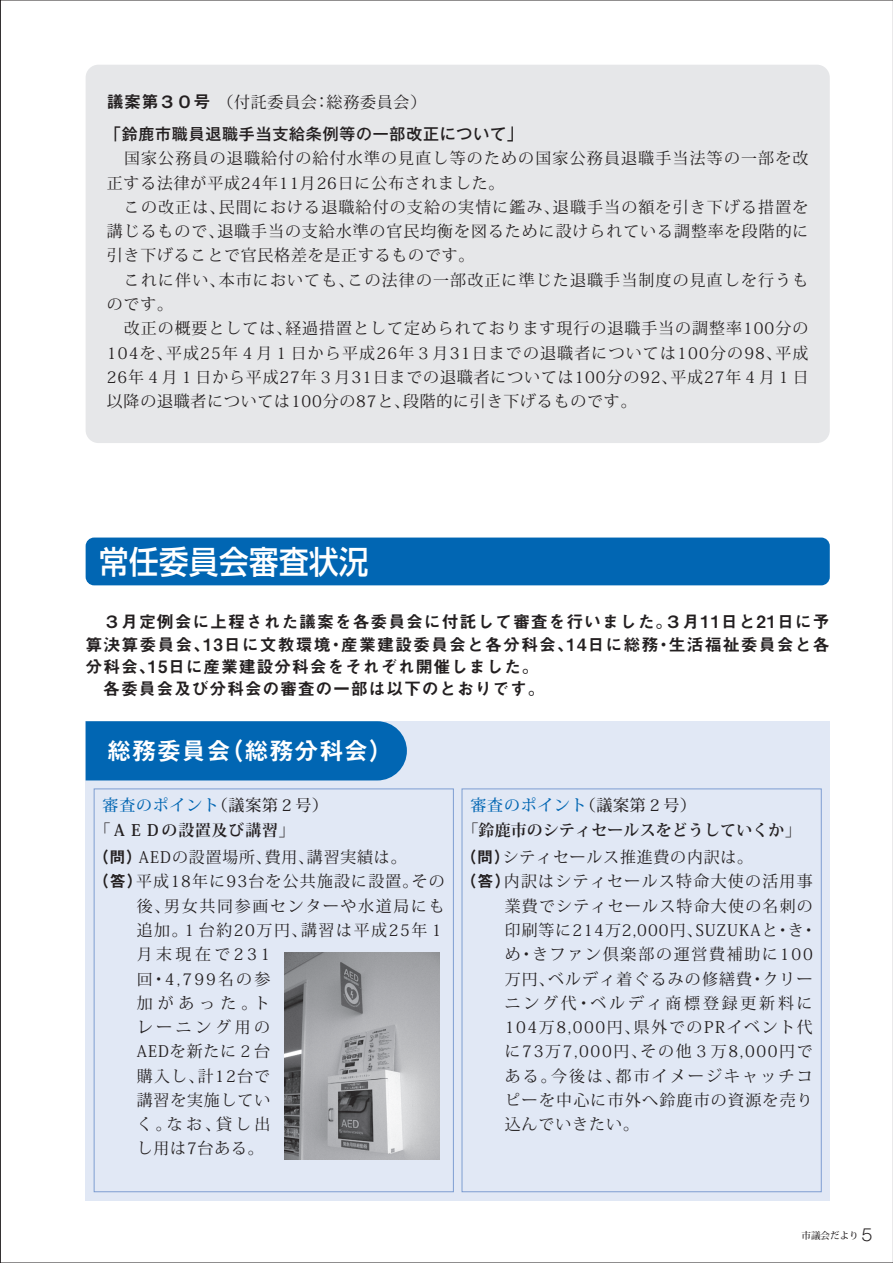
<style>
.page{position:relative;width:893px;height:1263px;background:#fff}
.page>*{position:absolute;margin:0;border:0;box-sizing:border-box;transform-origin:0 0}
.t1{font:500 31.95px "Shin Go Pro";letter-spacing:.02em;color:#fff;scale:.92 1}
.t2{font:24.45px "Midashi Go Pro MB31";letter-spacing:.02em;color:#fff}
.t3{font:16.95px/22.2px "Midashi Go Pro MB31";letter-spacing:.045em;color:#231f20}
.t4{font:15.9px/24.3px "Koz Min Pro";letter-spacing:.075em;color:#231f20}
.t5{font:15.9px "Koz Min Pro";letter-spacing:.1em;color:#231f20}
.t6{font:15.9px "Koz Min Pro";letter-spacing:.05em;color:#231f20}
.t7{font:500 15.9px/31.8px "Gothic MB101 Pro";letter-spacing:.05em;color:#231f20}
.t8{font:700 15.9px/24.3px "Koz Min Pro";letter-spacing:.01em;color:#231f20}
.t9{font:700 15.9px/24.3px "Koz Min Pro";letter-spacing:.05em;color:#231f20}
.t10{font:15.9px "Koz Min Pro";letter-spacing:.11em;color:#231f20}
.t11{font:15.9px "Koz Min Pro";letter-spacing:.105em;color:#231f20}
.t12{font:15.9px "Koz Min Pro";letter-spacing:.135em;color:#231f20}
.t13{font:15.9px "Koz Min Pro";letter-spacing:.175em;color:#231f20}
.t14{font:15.9px "Koz Min Pro";letter-spacing:.22em;color:#231f20}
.t15{font:15.9px "Koz Min Pro";letter-spacing:.055em;color:#231f20}
.t16{font:15.9px "Koz Min Pro";letter-spacing:.23em;color:#231f20}
.t17{font:500 9.6px "Koz Min Pro";color:#231f20}
.s1{font-family:"Midashi Go Pro MB31";font-weight:400;font-size:16.95px}
.s2{font-family:"Koz Min Pro";font-weight:400}
.s3{font-weight:500;color:#0166b3}
.s4{font-weight:500}
.s5{font-family:"Midashi Go Pro MB31"}
.s6{font-family:"Gothic MB101 Pro";font-weight:300;font-size:15.9px}
</style>
<div class="page">
<div style="left:86px;top:721px;width:744px;height:479px;background:#e1e8f5"></div>
<div style="left:86px;top:721px;width:321px;height:59px;background:#0166b3"></div>
<div style="left:86px;top:65px;width:744px;height:378px;background:#e6e7e9;border-radius:13px"></div>
<div style="left:94px;top:788px;width:360px;height:404px;border:1px solid #7e9ed2"></div>
<div style="left:462px;top:788px;width:360px;height:404px;border:1px solid #7e9ed2"></div>
<div style="left:86px;top:537px;width:744px;height:48px;background:#0166b3;border-radius:9px"></div>
<img style="left:285px;top:952px;width:155px;height:207px">
<p class="t7" style="left:105px;top:85px;width:419px"><span class="s1">議案第３０号　</span><span class="s2">（付託委員会：総務委員会）<br></span>「鈴鹿市職員退職手当支給条例等の一部改正について」</p>
<p class="t4" style="left:107px;top:146px;width:703px">　国家公務員の退職給付の給付水準の見直し等のための国家公務員退職手当法等の一部を改正する法律が平成24年11月26日に公布されました。<br>　この改正は、民間における退職給付の支給の実情に鑑み、退職手当の額を引き下げる措置を講じるもので、退職手当の支給水準の官民均衡を図るために設けられている調整率を段階的に引き下げることで官民格差を是正するものです。<br>　これに伴い、本市においても、この法律の一部改正に準じた退職手当制度の見直しを行うものです。<br>　改正の概要としては、経過措置として定められております現行の退職手当の調整率100分の104を、平成25年４月１日から平成26年３月31日までの退職者については100分の98、平成26年４月１日から平成27年３月31日までの退職者については100分の92、平成27年４月１日以降の退職者については100分の87と、段階的に引き下げるものです。</p>
<p class="t1" style="left:99px;top:535px;width:294px">常任委員会審査状況</p>
<p class="t3" style="left:86px;top:609px;width:746px">　３月定例会に上程された議案を各委員会に付託して審査を行いました。３月11日と21日に予算決算委員会、13日に文教環境・産業建設委員会と各分科会、14日に総務・生活福祉委員会と各分科会、15日に産業建設分科会をそれぞれ開催しました。<br>　各委員会及び分科会の審査の一部は以下のとおりです。</p>
<p class="t2" style="left:107px;top:731px;width:288px">総務委員会（総務分科会）</p>
<p class="t9" style="left:95px;top:793px;width:235px;text-indent:8px"><span class="s3">審査のポイント</span><span class="s4">（議案第２号）</span>「ＡＥＤの設置及び講習」</p>
<p class="t6" style="left:93px;top:846px;width:315px"><span class="s5">（問）</span>AEDの設置場所、費用、講習実績は。</p>
<p class="t4" style="left:93px;top:869px;width:354px"><span class="s5">（答）</span>平成18年に93台を公共施設に設置。その</p>
<p class="t11" style="left:137px;top:895px;width:310px">後、男女共同参画センターや水道局にも</p>
<p class="t5" style="left:137px;top:919px;width:310px">追加。１台約20万円、講習は平成25年１</p>
<p class="t14" style="left:137px;top:943px;width:135px">月末現在で231</p>
<p class="t4" style="left:137px;top:966px;width:135px">回・4,799名の参</p>
<p class="t4" style="left:137px;top:990px;width:135px">加があった。ト</p>
<p class="t16" style="left:137px;top:1016px;width:135px">レーニング用の</p>
<p class="t4" style="left:137px;top:1039px;width:135px">AEDを新たに２台</p>
<p class="t4" style="left:137px;top:1063px;width:135px">購入し、計12台で</p>
<p class="t15" style="left:137px;top:1089px;width:135px">講習を実施してい</p>
<p class="t4" style="left:137px;top:1111px;width:135px">く。なお、貸し出</p>
<p class="t6" style="left:137px;top:1137px;width:128px">し用は7台ある。</p>
<p class="t8" style="left:463px;top:793px;width:340px;text-indent:8px"><span class="s3">審査のポイント</span><span class="s4">（議案第２号）<br></span>「鈴鹿市のシティセールスをどうしていくか」</p>
<p class="t6" style="left:461px;top:846px;width:294px"><span class="s5">（問）</span>シティセールス推進費の内訳は。</p>
<p class="t4" style="left:461px;top:869px;width:354px"><span class="s5">（答）</span>内訳はシティセールス特命大使の活用事</p>
<p class="t4" style="left:505px;top:893px;width:310px">業費でシティセールス特命大使の名刺の</p>
<p class="t4" style="left:505px;top:917px;width:313px">印刷等に214万2,000円、SUZUKAと・き・</p>
<p class="t10" style="left:505px;top:943px;width:310px">め・きファン倶楽部の運営費補助に100</p>
<p class="t4" style="left:505px;top:966px;width:309px">万円、ベルディ着ぐるみの修繕費・クリー</p>
<p class="t13" style="left:505px;top:992px;width:310px">ニング代・ベルディ商標登録更新料に</p>
<p class="t5" style="left:505px;top:1016px;width:310px">104万8,000円、県外でのPRイベント代</p>
<p class="t5" style="left:505px;top:1040px;width:310px">に73万7,000円、その他３万8,000円で</p>
<p class="t12" style="left:505px;top:1064px;width:309px">ある。今後は、都市イメージキャッチコ</p>
<p class="t4" style="left:505px;top:1087px;width:310px">ピーを中心に市外へ鈴鹿市の資源を売り</p>
<p class="t4" style="left:505px;top:1111px;width:136px">込んでいきたい。</p>
<p class="t17" style="left:801px;top:1228px;width:72px">市議会だより <span class="s6">5</span></p>
</div>
